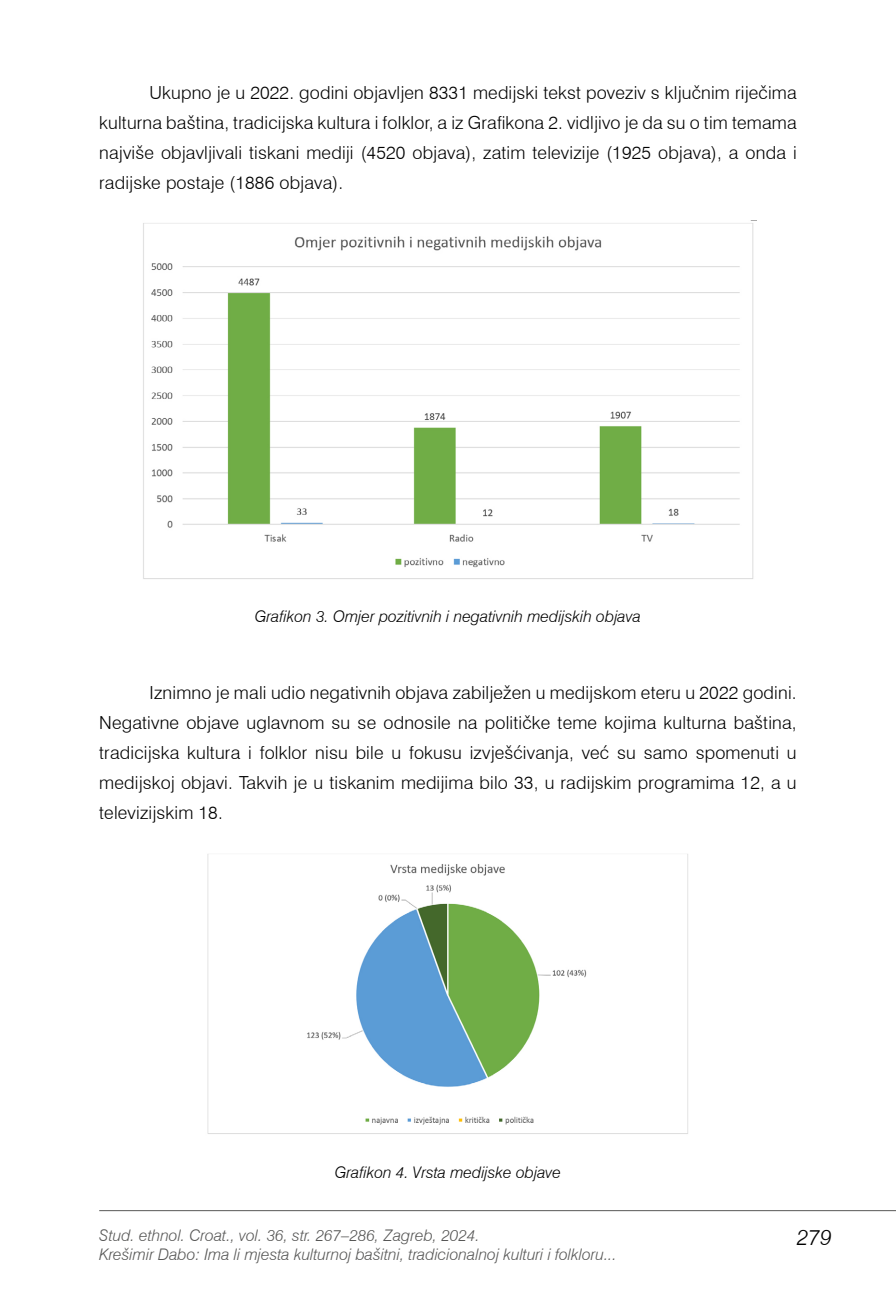
<style>
.page{position:relative;width:896px;height:1310px;background:#fff}
.page>*{position:absolute;margin:0;border:0;box-sizing:border-box;transform-origin:0 0}
.t1{font:italic 300 22px "Swiss 721 BT";color:#000}
.t2{font:300 18px/30px "Swiss 721 BT";letter-spacing:.01em;color:#000;text-align:justify}
.t3{font:italic 300 16px/19.2px "Swiss 721 BT";color:#575756}
.t4{font:italic 300 16px "Swiss 721 BT";color:#000}
</style>
<div class="page">
<hr style="left:99px;top:1210px;width:797px;height:1px;background:#575756">
<img style="left:143px;top:220px;width:613px;height:359px">
<img style="left:207px;top:854px;width:481px;height:280px">
<p class="t2" style="left:99px;top:77px;width:699px;text-indent:50px">Ukupno je u 2022. godini objavljen 8331 medijski tekst poveziv s ključnim riječima kulturna baština, tradicijska kultura i folklor, a iz Grafikona 2. vidljivo je da su o tim temama najviše objavljivali tiskani mediji (4520 objava), zatim televizije (1925 objava), a onda i radijske postaje (1886 objava).</p>
<p class="t4" style="left:255px;top:607px;width:388px">Grafikon 3. Omjer pozitivnih i negativnih medijskih objava</p>
<p class="t2" style="left:99px;top:677px;width:699px;text-indent:50px">Iznimno je mali udio negativnih objava zabilježen u medijskom eteru u 2022 godini.<br>Negativne objave uglavnom su se odnosile na političke teme kojima kulturna baština, tradicijska kultura i folklor nisu bile u fokusu izvješćivanja, već su samo spomenuti u medijskoj objavi. Takvih je u tiskanim medijima bilo 33, u radijskim programima 12, a u televizijskim 18.</p>
<p class="t4" style="left:335px;top:1162px;width:228px">Grafikon 4. Vrsta medijske objave</p>
<p class="t3" style="left:99px;top:1225px;width:519px">Stud. ethnol. Croat., vol. 36, str. 267–286, Zagreb, 2024.<br>Krešimir Dabo: Ima li mjesta kulturnoj bašitni, tradicionalnoj kulturi i folkloru...</p>
<p class="t1" style="left:797px;top:1224px;width:37px">279</p>
</div>
